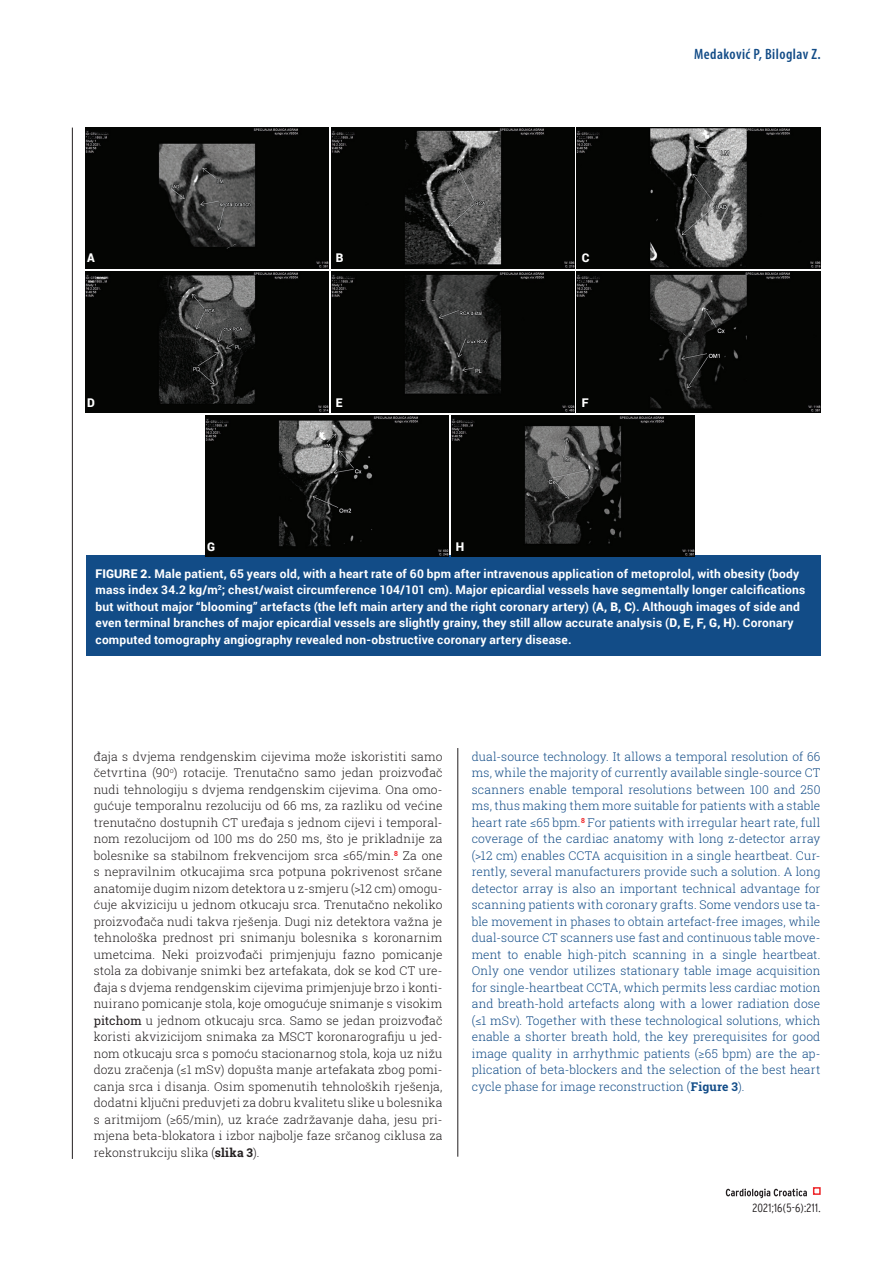
<style>
.page{position:relative;width:893px;height:1263px;background:#fff}
.page>*{position:absolute;margin:0;border:0;box-sizing:border-box;transform-origin:0 0}
.t1{font:600 condensed 15px "Myriad Pro";letter-spacing:.03em;color:#124c87}
.t2{font:300 12px/16.5px "Roboto Slab";letter-spacing:.015em;color:#231f20;text-align:justify}
.t3{font:300 12px/16.5px "Roboto Slab";letter-spacing:.01em;color:#124c87;text-align:justify}
.t4{font:700 12px/16.5px "Roboto";letter-spacing:.015em;color:#fff}
.t5{font:300 condensed 12px "Interstate";letter-spacing:.02em;color:#231f20}
.t6{font:900 12px "Roboto";color:#fff}
.s1{font-weight:900}
.s2{font-weight:400}
.s3{font-weight:700}
</style>
<div class="page">
<svg style="left:726px;top:1188px;width:81px;height:10px"></svg>
<div style="left:813px;top:1187px;width:8px;height:8px;border:2px solid #ee2629"></div>
<hr style="left:72px;top:128px;width:1px;height:1031px;background:#231f20">
<hr style="left:458px;top:748px;width:1px;height:409px;background:#231f20">
<div style="left:86px;top:555px;width:735px;height:100px;background:#124c87"></div>
<img style="left:85px;top:128px;width:244px;height:141px">
<img style="left:331px;top:128px;width:244px;height:141px">
<img style="left:577px;top:128px;width:244px;height:141px">
<img style="left:85px;top:271px;width:244px;height:141px">
<img style="left:331px;top:271px;width:244px;height:141px">
<img style="left:577px;top:271px;width:244px;height:141px">
<img style="left:205px;top:416px;width:244px;height:141px">
<img style="left:451px;top:416px;width:244px;height:141px">
<p class="t6" style="left:87px;top:249px;width:9px">A</p>
<p class="t6" style="left:87px;top:395px;width:9px">D</p>
<p class="t6" style="left:207px;top:539px;width:9px">G</p>
<p class="t6" style="left:336px;top:249px;width:9px">B</p>
<p class="t6" style="left:336px;top:395px;width:8px">E</p>
<p class="t6" style="left:456px;top:539px;width:9px">H</p>
<p class="t6" style="left:582px;top:249px;width:9px">C</p>
<p class="t6" style="left:582px;top:395px;width:8px">F</p>
<p class="t1" style="left:694px;top:45px;width:128px">Medaković P, Biloglav Z.</p>
<p class="t4" style="left:96px;top:565px;width:711px"><span class="s1">FIGURE 2.</span> Male patient, 65 years old, with a heart rate of 60 bpm after intravenous application of metoprolol, with obesity (body mass index 34.2 kg/m<sup>2</sup>; chest/waist circumference 104/101 cm). Major epicardial vessels have segmentally longer calcifications but without major “blooming” artefacts (the left main artery and the right coronary artery) (<span class="s1">A, B, C</span>). Although images of side and even terminal branches of major epicardial vessels are slightly grainy, they still allow accurate analysis (<span class="s1">D, E, F, G, H</span>). Coronary computed tomography angiography revealed non-obstructive coronary artery disease.</p>
<p class="t2" style="left:94px;top:748px;width:350px">đaja s dvjema rendgenskim cijevima može iskoristiti samo četvrtina (90<sup>o</sup>) rotacije. Trenutačno samo jedan proizvođač nudi tehnologiju s dvjema rendgenskim cijevima. Ona omo&shy;gućuje temporalnu rezoluciju od 66 ms, za razliku od većine trenutačno dostupnih CT uređaja s jednom cijevi i temporal&shy;nom rezolucijom od 100 ms do 250 ms, što je prikladnije za bolesnike sa stabilnom frekvencijom srca ≤65/min.<sup>8</sup> Za one s nepravilnim otkucajima srca potpuna pokrivenost srčane anatomije dugim nizom detektora u z-smjeru (&gt;12 cm) omogu&shy;ćuje akviziciju u jednom otkucaju srca. Trenutačno nekoliko proizvođača nudi takva rješenja. Dugi niz detektora važna je tehnološka prednost pri snimanju bolesnika s koronarnim umetcima. Neki proizvođači primjenjuju fazno pomicanje stola za dobivanje snimki bez artefakata, dok se kod CT ure&shy;đaja s dvjema rendgenskim cijevima primjenjuje brzo i konti&shy;nuirano pomicanje stola, koje omogućuje snimanje s visokim <span class="s2">pitchom</span> u jednom otkucaju srca. Samo se jedan proizvođač koristi akvizicijom snimaka za MSCT koronarografiju u jed&shy;nom otkucaju srca s pomoću stacionarnog stola, koja uz nižu dozu zračenja (≤1 mSv) dopušta manje artefakata zbog pomi&shy;canja srca i disanja. Osim spomenutih tehnoloških rješenja, dodatni ključni preduvjeti za dobru kvalitetu slike u bolesnika s aritmijom (≥65/min), uz kraće zadržavanje daha, jesu pri&shy;mjena beta-blokatora i izbor najbolje faze srčanog ciklusa za rekonstrukciju slika (<span class="s3">slika 3</span>).</p>
<p class="t3" style="left:472px;top:748px;width:350px">dual-source technology. It allows a temporal resolution of 66 ms, while the majority of currently available single-source CT scanners enable temporal resolutions between 100 and 250 ms, thus making them more suitable for patients with a stable heart rate ≤65 bpm.<sup>8</sup> For patients with irregular heart rate, full coverage of the cardiac anatomy with long z-detector array (&gt;12 cm) enables CCTA acquisition in a single heartbeat. Cur&shy;rently, several manufacturers provide such a solution. A long detector array is also an important technical advantage for scanning patients with coronary grafts. Some vendors use ta&shy;ble movement in phases to obtain artefact-free images, while dual-source CT scanners use fast and continuous table move&shy;ment to enable high-pitch scanning in a single heartbeat.<br>Only one vendor utilizes stationary table image acquisition for single-heartbeat CCTA, which permits less cardiac motion and breath-hold artefacts along with a lower radiation dose (≤1 mSv). Together with these technological solutions, which enable a shorter breath hold, the key prerequisites for good image quality in arrhythmic patients (≥65 bpm) are the ap&shy;plication of beta-blockers and the selection of the best heart cycle phase for image reconstruction (<span class="s3">Figure 3</span>).</p>
<p class="t5" style="left:752px;top:1201px;width:70px">2021;16(5-6):211.</p>
</div>
